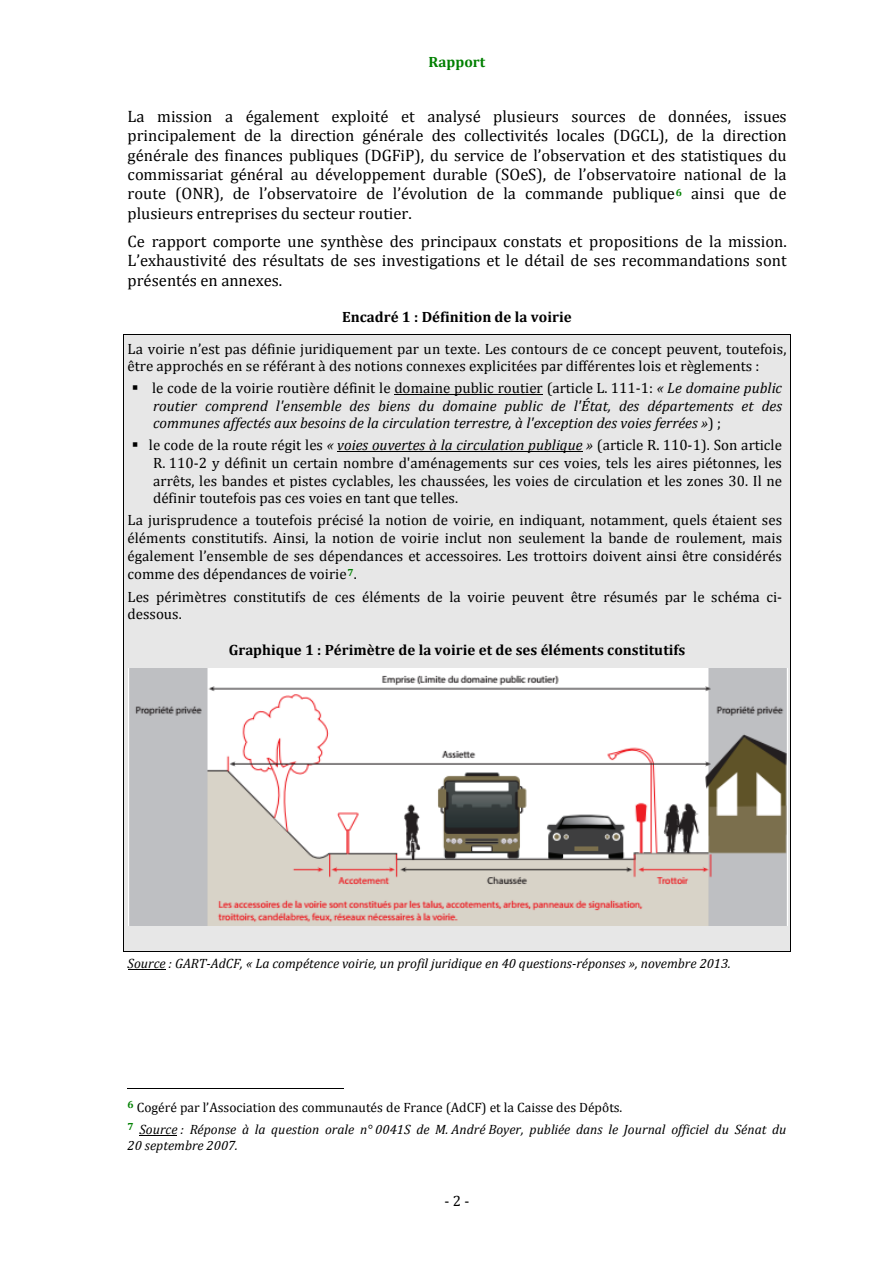
<style>
.page{position:relative;width:893px;height:1263px;background:#fff}
.page>*{position:absolute;margin:0;border:0;box-sizing:border-box;transform-origin:0 0}
.t1{font:16.5px/19.4px "Cambria";color:#000;text-align:justify}
.t2{font:15px/17.5px "Cambria";color:#000}
.t3{font:italic 15px/17.7px "Cambria";color:#000;text-align:justify}
.t4{font:700 15px "Cambria";color:#000}
.t5{font:700 15px "Cambria";letter-spacing:.005em;color:#008000}
.t6{font:italic 13.5px/22.4px "Cambria";color:#000}
.s1{font-style:normal}
.s2{font-style:italic}
</style>
<div class="page">
<div style="left:128px;top:335px;width:659px;height:22px;background:#e7e7e7"></div>
<div style="left:128px;top:357px;width:659px;height:22px;background:#e7e7e7"></div>
<div style="left:128px;top:379px;width:659px;height:18px;background:#e7e7e7"></div>
<hr style="left:394px;top:394px;width:149px;height:1px;background:#000">
<div style="left:128px;top:397px;width:659px;height:17px;background:#e7e7e7"></div>
<div style="left:128px;top:414px;width:659px;height:22px;background:#e7e7e7"></div>
<div style="left:128px;top:436px;width:659px;height:18px;background:#e7e7e7"></div>
<hr style="left:337px;top:451px;width:246px;height:1px;background:#000">
<div style="left:128px;top:454px;width:659px;height:17px;background:#e7e7e7"></div>
<div style="left:128px;top:471px;width:659px;height:18px;background:#e7e7e7"></div>
<div style="left:128px;top:489px;width:659px;height:22px;background:#e7e7e7"></div>
<div style="left:128px;top:511px;width:659px;height:18px;background:#e7e7e7"></div>
<div style="left:128px;top:529px;width:659px;height:17px;background:#e7e7e7"></div>
<div style="left:128px;top:546px;width:659px;height:18px;background:#e7e7e7"></div>
<div style="left:128px;top:564px;width:659px;height:24px;background:#e7e7e7"></div>
<div style="left:128px;top:588px;width:659px;height:17px;background:#e7e7e7"></div>
<div style="left:128px;top:605px;width:659px;height:22px;background:#e7e7e7"></div>
<div style="left:128px;top:627px;width:659px;height:40px;background:#e7e7e7"></div>
<div style="left:128px;top:929px;width:659px;height:22px;background:#e7e7e7"></div>
<hr style="left:124px;top:334px;width:667px;height:1px;background:#000">
<hr style="left:123px;top:335px;width:1px;height:616px;background:#000">
<hr style="left:124px;top:951px;width:667px;height:1px;background:#000">
<hr style="left:791px;top:335px;width:1px;height:616px;background:#000">
<hr style="left:128px;top:969px;width:38px;height:1px;background:#000">
<hr style="left:140px;top:1135px;width:37px;height:1px;background:#000">
<img style="left:129px;top:668px;width:658px;height:257px">
<hr style="left:128px;top:1088px;width:216px;height:1px;background:#000">
<p class="t5" style="left:429px;top:52px;width:58px">Rapport</p>
<p class="t1" style="left:128px;top:107px;width:661px">La mission a également exploité et analysé plusieurs sources de données, issues principalement de la direction générale des collectivités locales (DGCL), de la direction générale des finances publiques (DGFiP), du service de l’observation et des statistiques du commissariat général au développement durable (SOeS), de l’observatoire national de la route (ONR), de l’observatoire de l’évolution de la commande publique<sup>6</sup> ainsi que de plusieurs entreprises du secteur routier.</p>
<p class="t1" style="left:128px;top:232px;width:661px">Ce rapport comporte une synthèse des principaux constats et propositions de la mission.<br>L’exhaustivité des résultats de ses investigations et le détail de ses recommandations sont présentés en annexes.</p>
<p class="t4" style="left:342px;top:306px;width:231px">Encadré 1 : Définition de la voirie</p>
<p class="t2" style="left:128px;top:339px;width:660px">La voirie n’est pas définie juridiquement par un texte. Les contours de ce concept peuvent, toutefois, être approchés en se référant à des notions connexes explicitées par différentes lois et règlements :</p>
<p class="t3" style="left:153px;top:379px;width:630px;text-indent:-21px">▪ <span class="s1">le code de la voirie routière définit le domaine public routier (article L. 111-1:</span> « Le domaine public routier comprend l'ensemble des biens du domaine public de l'État, des départements et des communes affectés aux besoins de la circulation terrestre, à l'exception des voies ferrées »<span class="s1">) ;</span></p>
<p class="t2" style="left:153px;top:436px;width:631px;text-align:justify;text-indent:-21px">▪ le code de la route régit les <span class="s2">« voies ouvertes à la circulation publique »</span> (article R. 110-1). Son article R. 110-2 y définit un certain nombre d'aménagements sur ces voies, tels les aires piétonnes, les arrêts, les bandes et pistes cyclables, les chaussées, les voies de circulation et les zones 30. Il ne définir toutefois pas ces voies en tant que telles.</p>
<p class="t2" style="left:128px;top:511px;width:656px;line-height:18px;text-align:justify">La jurisprudence a toutefois précisé la notion de voirie, en indiquant, notamment, quels étaient ses éléments constitutifs. Ainsi, la notion de voirie inclut non seulement la bande de roulement, mais également l’ensemble de ses dépendances et accessoires. Les trottoirs doivent ainsi être considérés comme des dépendances de voirie<sup>7</sup>.</p>
<p class="t2" style="left:128px;top:588px;width:656px">Les périmètres constitutifs de ces éléments de la voirie peuvent être résumés par le schéma ci&shy;dessous.</p>
<p class="t4" style="left:229px;top:639px;width:458px">Graphique 1 : Périmètre de la voirie et de ses éléments constitutifs</p>
<p class="t6" style="left:128px;top:952px;width:605px">Source : GART-AdCF, « La compétence voirie, un profil juridique en 40 questions-réponses », novembre 2013.</p>
<p class="t6" style="left:128px;top:1095px;width:660px"><sup>6</sup> <span class="s1">Cogéré par l’Association des communautés de France (AdCF) et la Caisse des Dépôts.<br></span><sup>7</sup> Source : Réponse à la question orale n° 0041S de M. André Boyer, publiée dans le Journal officiel du Sénat du</p>
<p class="t6" style="left:128px;top:1134px;width:112px">20 septembre 2007.</p>
<p class="t2" style="left:445px;top:1192px;width:26px">- 2 -</p>
</div>
